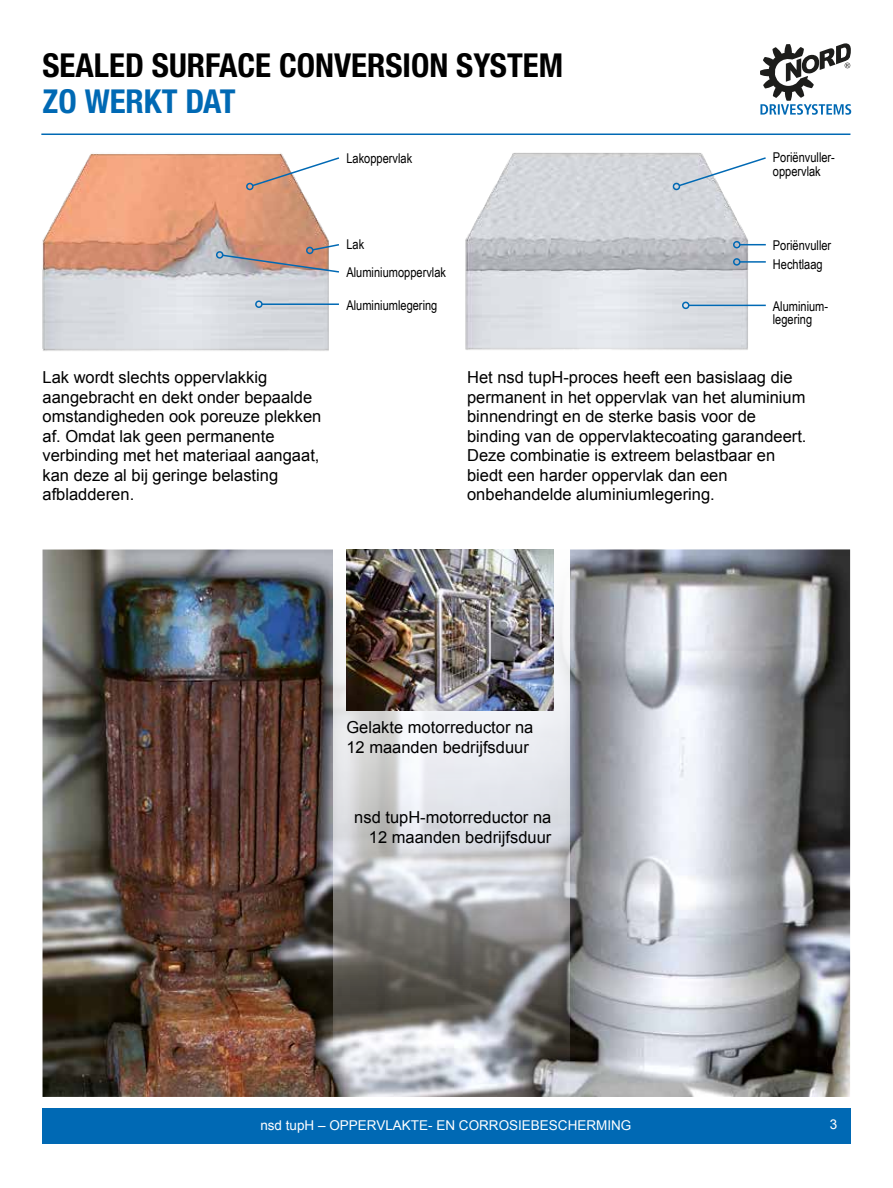
<style>
.page{position:relative;width:893px;height:1188px;background:#fff}
.page>*{position:absolute;margin:0;border:0;box-sizing:border-box;transform-origin:0 0}
.t1{font:700 condensed 33px "Helvetica Neue";color:#000}
.t2{font:700 condensed 33px "Helvetica Neue";color:#0069b4}
.t3{font:16.5px/19.5px "Arial";color:#000}
.t4{font:13.5px/13.5px "Arial Narrow";color:#000}
.t5{font:13.5px "Arial";color:#fff}
</style>
<div class="page">
<div style="left:42px;top:1108px;width:808px;height:36px;background:#0069b4"></div>
<hr style="left:41px;top:134px;width:809px;height:1px;background:#0069b4">
<svg style="left:760px;top:43px;width:91px;height:72px"></svg>
<img style="left:43px;top:549px;width:807px;height:548px">
<svg style="left:334px;top:549px;width:235px;height:548px;background:#b5b5b7"></svg>
<img style="left:347px;top:549px;width:207px;height:161px">
<img style="left:42px;top:153px;width:287px;height:198px">
<img style="left:465px;top:153px;width:301px;height:197px">
<svg style="left:251px;top:156px;width:89px;height:31px"></svg>
<div style="left:246px;top:183px;width:8px;height:7px;border:2px solid #0069b4;border-radius:50%"></div>
<svg style="left:221px;top:243px;width:118px;height:31px;background:#be9d93"></svg>
<div style="left:216px;top:251px;width:7px;height:8px;border:2px solid #0069b4;border-radius:50%"></div>
<hr style="left:262px;top:303px;width:77px;height:2px;background:#0069b4">
<div style="left:255px;top:300px;width:8px;height:8px;border:2px solid #0069b4;border-radius:50%"></div>
<svg style="left:677px;top:156px;width:89px;height:31px"></svg>
<div style="left:673px;top:183px;width:7px;height:7px;border:2px solid #0069b4;border-radius:50%"></div>
<svg style="left:740px;top:244px;width:26px;height:1px"></svg>
<div style="left:733px;top:241px;width:7px;height:7px;border:2px solid #0069b4;border-radius:50%"></div>
<hr style="left:740px;top:261px;width:26px;height:2px;background:#0069b4">
<div style="left:733px;top:258px;width:7px;height:8px;border:2px solid #0069b4;border-radius:50%"></div>
<hr style="left:689px;top:305px;width:77px;height:1px;background:#0069b4">
<div style="left:682px;top:302px;width:7px;height:7px;border:2px solid #0069b4;border-radius:50%"></div>
<h1 class="t1" style="left:43px;top:46px;width:522px">SEALED SURFACE CONVERSION SYSTEM</h1>
<h1 class="t2" style="left:43px;top:82px;width:195px">ZO WERKT DAT</h1>
<p class="t4" style="left:346px;top:150px;width:67px">Lakoppervlak</p>
<p class="t4" style="left:346px;top:230px;width:101px;line-height:28px">Lak<br>Aluminiumoppervlak</p>
<p class="t4" style="left:346px;top:298px;width:93px">Aluminiumlegering</p>
<p class="t4" style="left:773px;top:150px;width:64px">Poriënvuller&shy;oppervlak</p>
<p class="t4" style="left:773px;top:235px;width:60px;line-height:19.5px">Poriënvuller<br>Hechtlaag</p>
<p class="t4" style="left:773px;top:299px;width:57px">Aluminium&shy;legering</p>
<p class="t3" style="left:43px;top:368px;width:280px">Lak wordt slechts oppervlakkig aangebracht en dekt onder bepaalde omstandigheden ook poreuze plekken af. Omdat lak geen permanente verbinding met het materiaal aangaat, kan deze al bij geringe belasting afbladderen.</p>
<p class="t3" style="left:467px;top:368px;width:341px">Het nsd tupH-proces heeft een basislaag die permanent in het oppervlak van het aluminium binnendringt en de sterke basis voor de binding van de oppervlaktecoating garandeert.<br>Deze combinatie is extreem belastbaar en biedt een harder oppervlak dan een onbehandelde aluminiumlegering.</p>
<p class="t3" style="left:346px;top:718px;width:189px">Gelakte motorreductor na<br>12 maanden bedrijfsduur</p>
<p class="t3" style="left:354px;top:808px;width:199px;text-align:right">nsd tupH-motorreductor na<br>12 maanden bedrijfsduur</p>
<p class="t5" style="left:260px;top:1116px;width:373px">nsd tupH – OPPERVLAKTE- EN CORROSIEBESCHERMING</p>
<p class="t5" style="left:830px;top:1116px;width:9px">3</p>
</div>
